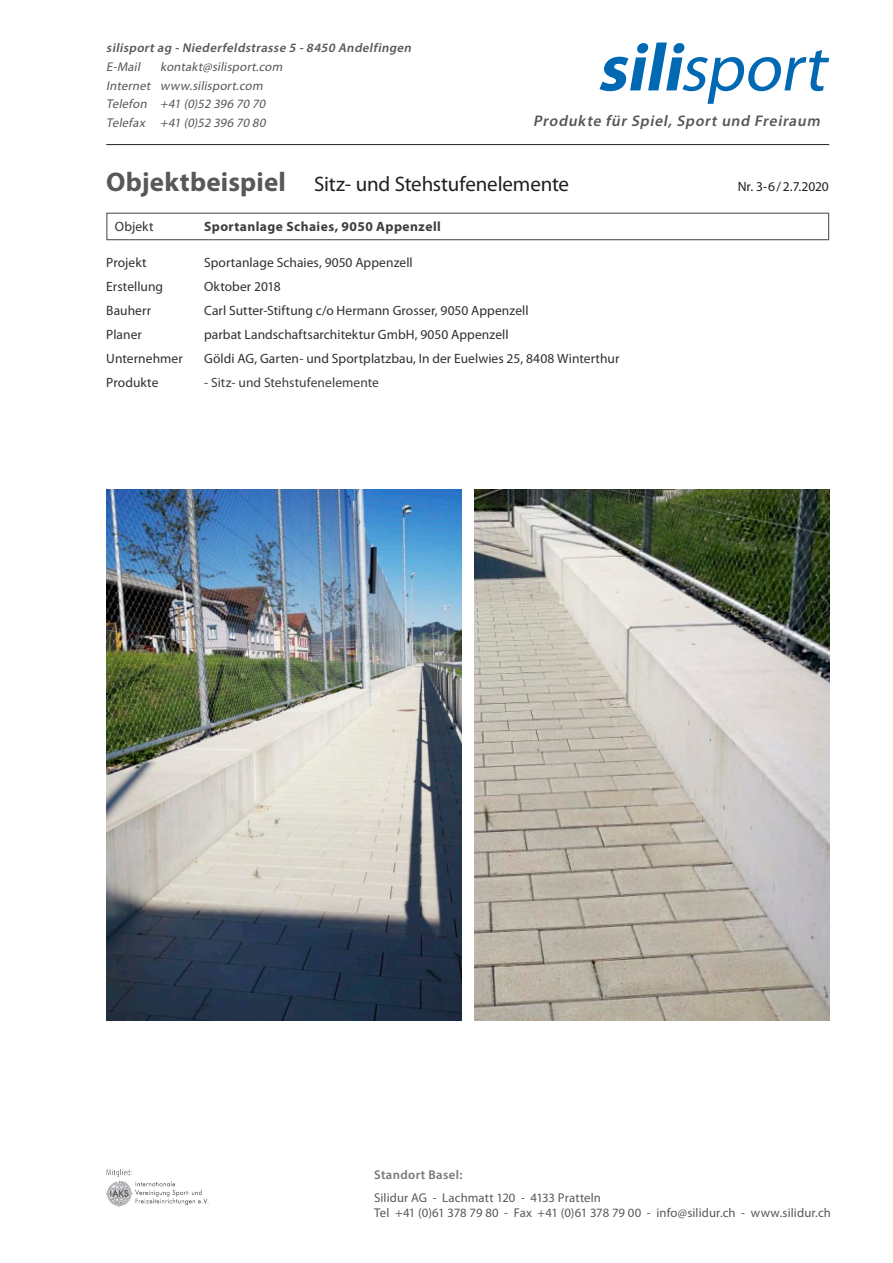
<style>
.page{position:relative;width:893px;height:1263px;background:#fff}
.page>*{position:absolute;margin:0;border:0;box-sizing:border-box;transform-origin:0 0}
.t1{font:21px "Myriad Pro";letter-spacing:-.005em;color:#231f20}
.t2{font:italic 600 15.45px "Myriad Pro";color:#57585a}
.t3{font:13.5px "Myriad Pro";letter-spacing:.005em;color:#312f30}
.t4{font:700 13.5px "Myriad Pro";letter-spacing:.035em;color:#3e3e3f}
.t5{font:13.5px "Myriad Pro";letter-spacing:.005em;color:#3e3e3f}
.t6{font:13.5px "Myriad Pro";letter-spacing:-.005em;color:#231f20}
.t7{font:12.75px/15px "Myriad Pro";letter-spacing:.005em;color:#57585a}
.t8{font:italic 12.75px/18.8px "Myriad Pro";color:#57585a}
.t9{font:italic 600 12.75px "Myriad Pro";color:#57585a}
.t10{font:600 12.75px "Myriad Pro";letter-spacing:.03em;color:#76787b}
.s1{font-weight:700;font-size:27px;color:#57585a}
</style>
<div class="page">
<img style="left:106px;top:489px;width:355px;height:531px">
<img style="left:474px;top:489px;width:355px;height:531px">
<img style="left:106px;top:1169px;width:103px;height:38px">
<div style="left:106px;top:213px;width:723px;height:27px;border:1px solid #57585a"></div>
<hr style="left:106px;top:144px;width:723px;height:1px;background:#231f20">
<svg style="left:600px;top:43px;width:229px;height:61px"></svg>
<p class="t9" style="left:106px;top:40px;width:309px">silisport ag -Niederfeldstrasse 5 -8450 Andelfingen</p>
<p class="t8" style="left:106px;top:57px;width:38px">E-Mail</p>
<p class="t8" style="left:106px;top:57px;width:180px;text-indent:54px">kontakt@silisport.com<br>Internet www.silisport.com<br>Telefon +41 (0)52 396 70 70<br>Telefax +41 (0)52 396 70 80</p>
<p class="t2" style="left:533px;top:111px;width:292px">Produkte für Spiel, Sport und Freiraum</p>
<h1 class="t1" style="left:106px;top:171px;width:464px"><span class="s1">Objektbeispiel</span> Sitz- und Stehstufenelemente</h1>
<p class="t6" style="left:738px;top:178px;width:93px">Nr. 3-6/2.7.2020</p>
<p class="t3" style="left:115px;top:218px;width:40px">Objekt</p>
<p class="t4" style="left:204px;top:218px;width:238px">Sportanlage Schaies, 9050 Appenzell</p>
<p class="t3" style="left:106px;top:254px;width:42px">Projekt</p>
<p class="t3" style="left:204px;top:254px;width:210px">Sportanlage Schaies, 9050 Appenzell</p>
<p class="t3" style="left:106px;top:278px;width:58px">Erstellung</p>
<p class="t3" style="left:204px;top:278px;width:78px">Oktober 2018</p>
<p class="t3" style="left:106px;top:302px;width:46px">Bauherr</p>
<p class="t3" style="left:204px;top:302px;width:326px">Carl Sutter-Stiftung c/o Hermann Grosser, 9050 Appenzell</p>
<p class="t3" style="left:106px;top:326px;width:37px">Planer</p>
<p class="t3" style="left:204px;top:326px;width:306px">parbat Landschaftsarchitektur GmbH, 9050 Appenzell</p>
<p class="t3" style="left:106px;top:350px;width:78px">Unternehmer</p>
<p class="t3" style="left:204px;top:350px;width:417px">Göldi AG, Garten- und Sportplatzbau, In der Euelwies 25, 8408 Winterthur</p>
<p class="t3" style="left:106px;top:374px;width:54px">Produkte</p>
<p class="t5" style="left:204px;top:374px;width:176px">- Sitz- und Stehstufenelemente</p>
<p class="t10" style="left:374px;top:1166px;width:90px">Standort Basel:</p>
<p class="t7" style="left:374px;top:1189px;width:458px">Silidur AG - Lachmatt 120 - 4133 Pratteln<br>Tel +41 (0)61 378 79 80 - Fax +41 (0)61 378 79 00 - info@silidur.ch - www.silidur.ch</p>
</div>
